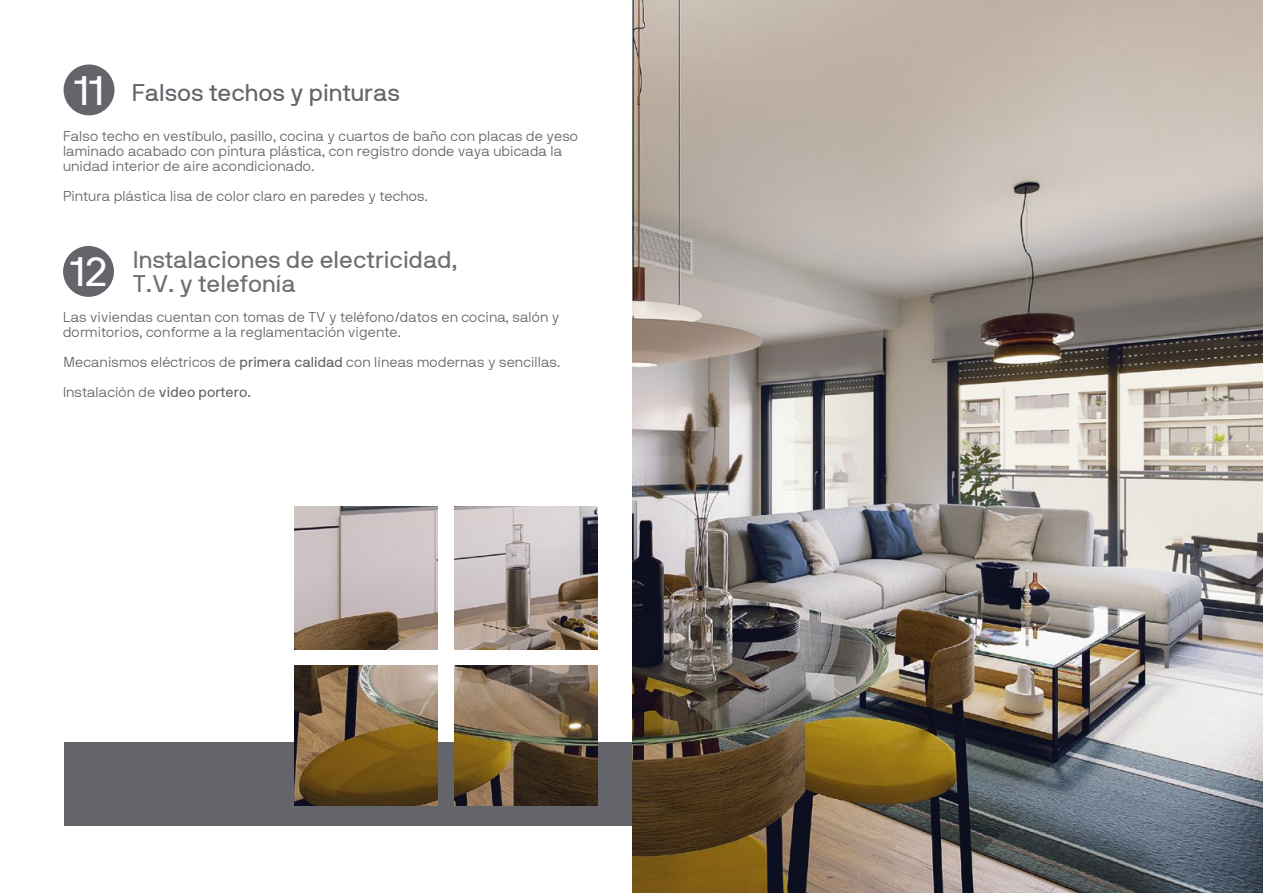
<style>
.page{position:relative;width:1263px;height:893px;background:#fff}
.page>*{position:absolute;margin:0;border:0;box-sizing:border-box;transform-origin:0 0}
.t1{font:41.1px "NB International Regular Webfont";color:#fff}
.t2{font:24px/24px "NB International Regular Webfont";color:#706f6f}
.t3{font:24px "NB International Regular Webfont";color:#63656a}
.t4{font:14.25px/15px "NB International Light Webfont";color:#63656a}
.s1{font-size:41.1px;color:#fff}
.s2{font-family:"NB International Regular Webfont"}
</style>
<div class="page">
<div style="left:64px;top:742px;width:570px;height:83px;background:#63656a"></div>
<div style="left:64px;top:64px;width:50px;height:51px;background:#63656a;border-radius:50%"></div>
<div style="left:63px;top:246px;width:51px;height:51px;background:#63656a;border-radius:50%"></div>
<img style="left:632px;top:0;width:631px;height:893px">
<img style="left:455px;top:665px;width:143px;height:140px">
<img style="left:295px;top:665px;width:143px;height:140px">
<img style="left:455px;top:507px;width:143px;height:143px">
<img style="left:294px;top:507px;width:143px;height:143px">
<h1 class="t1" style="left:74px;top:67px;width:32px">11</h1>
<h2 class="t3" style="left:132px;top:80px;width:269px">Falsos techos y pinturas</h2>
<p class="t4" style="left:63px;top:128px;width:517px">Falso techo en vestíbulo, pasillo, cocina y cuartos de baño con placas de yeso laminado acabado con pintura plástica, con registro donde vaya ubicada la unidad interior de aire acondicionado.</p>
<p class="t4" style="left:63px;top:188px;width:366px">Pintura plástica lisa de color claro en paredes y techos.</p>
<h2 class="t2" style="left:133px;top:248px;width:326px;text-indent:-63px"><span class="s1">12</span> Instalaciones de electricidad,<br>T.V. y telefonía</h2>
<p class="t4" style="left:63px;top:310px;width:498px">Las viviendas cuentan con tomas de TV y teléfono/datos en cocina, salón y dormitorios, conforme a la reglamentación vigente.</p>
<p class="t4" style="left:63px;top:347px;width:499px;line-height:30px">Mecanismos eléctricos de <span class="s2">primera calidad</span> con líneas modernas y sencillas.<br>Instalación de <span class="s2">video portero.</span></p>
</div>
